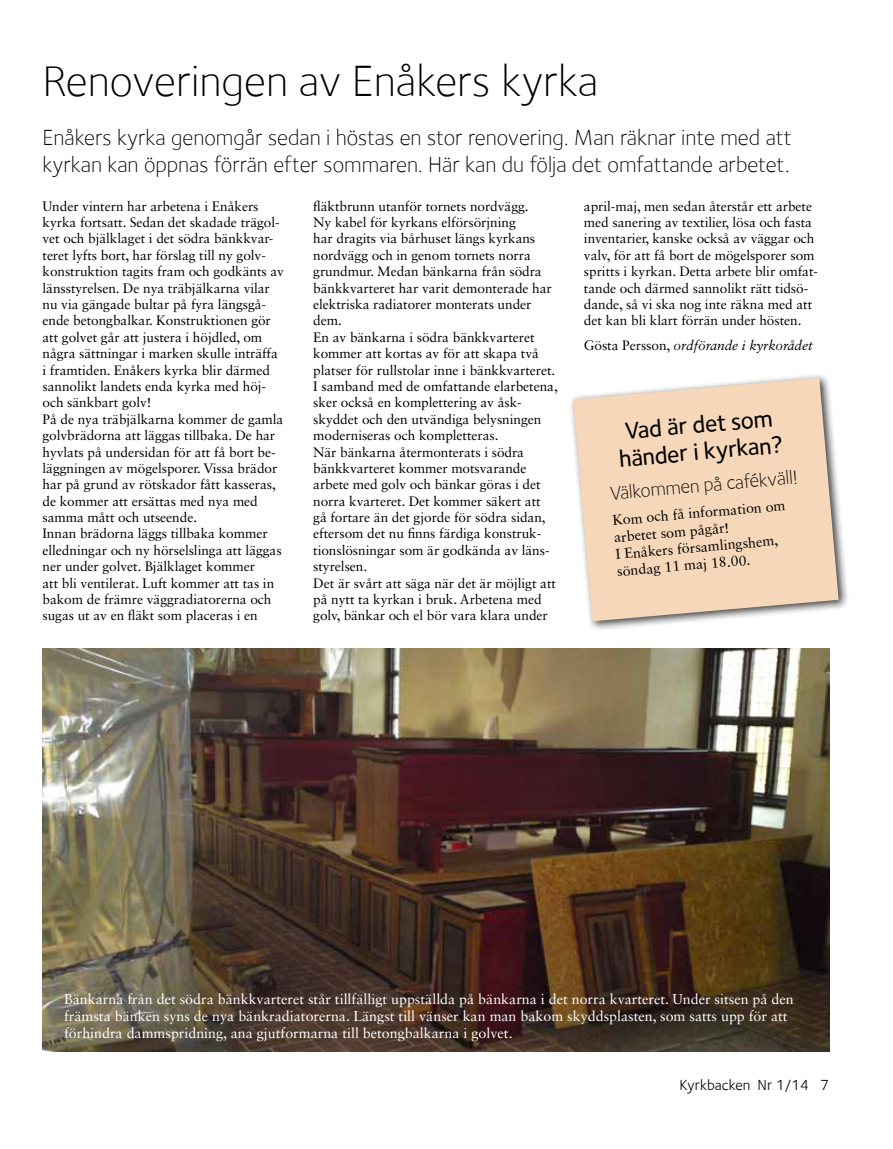
<style>
.page{position:relative;width:893px;height:1149px;background:#fff}
.page>*{position:absolute;margin:0;border:0;box-sizing:border-box;transform-origin:0 0}
.t1{font:45px "Foundry Sterling Light OSF";color:#000}
.t2{font:24px/27px "Foundry Sterling Medium OSF";color:#000;text-align:center}
.t3{font:22.5px/27px "Foundry Sterling Light OSF";color:#000}
.t4{font:19.5px "Foundry Sterling Light OSF";color:#000}
.t5{font:15px "Foundry Sterling";color:#000}
.t6{font:14.25px/17.1px "Sabon LT Std";color:#fff}
.t7{font:14.25px/17.1px "Sabon LT Std";color:#000}
.t8{font:13.65px/16.4px "Sabon LT Std";letter-spacing:-.005em;color:#000}
.t9{font:italic 13.65px "Sabon LT Std";letter-spacing:-.005em;color:#000}
.s1{font-style:normal}
</style>
<div class="page">
<img style="left:43px;top:648px;width:786px;height:402px">
<div style="left:568px;top:373px;width:281px;height:259px;background:#000;opacity:.75"></div>
<svg style="left:573px;top:378px;width:266px;height:243px;background:#f2d7be"></svg>
<h1 class="t1" style="left:43px;top:55px;width:557px">Renoveringen av Enåkers kyrka</h1>
<h3 class="t3" style="left:43px;top:123px;width:751px">Enåkers kyrka genomgår sedan i höstas en stor renovering. Man räknar inte med att kyrkan kan öppnas förrän efter sommaren. Här kan du följa det omfattande arbetet.</h3>
<p class="t8" style="left:43px;top:197px;width:243px">Under vintern har arbetena i Enåkers kyrka fortsatt. Sedan det skadade trägol&shy;vet och bjälklaget i det södra bänkkvar&shy;teret lyfts bort, har förslag till ny golv&shy;konstruktion tagits fram och godkänts av länsstyrelsen. De nya träbjälkarna vilar nu via gängade bultar på fyra längsgå&shy;ende betongbalkar. Konstruktionen gör att golvet går att justera i höjdled, om några sättningar i marken skulle inträffa i framtiden. Enåkers kyrka blir därmed sannolikt landets enda kyrka med höj&shy;och sänkbart golv!<br>På de nya träbjälkarna kommer de gamla golvbrädorna att läggas tillbaka. De har hyvlats på undersidan för att få bort be&shy;läggningen av mögelsporer. Vissa brädor har på grund av rötskador fått kasseras, de kommer att ersättas med nya med samma mått och utseende.<br>Innan brädorna läggs tillbaka kommer elledningar och ny hörselslinga att läggas ner under golvet. Bjälklaget kommer<br>att bli ventilerat. Luft kommer att tas in bakom de främre väggradiatorerna och sugas ut av en fläkt som placeras i en</p>
<p class="t8" style="left:313px;top:197px;width:246px">fläktbrunn utanför tornets nordvägg.<br>Ny kabel för kyrkans elförsörjning<br>har dragits via bårhuset längs kyrkans nordvägg och in genom tornets norra grundmur. Medan bänkarna från södra bänkkvarteret har varit demonterade har elektriska radiatorer monterats under dem.<br>En av bänkarna i södra bänkkvarteret kommer att kortas av för att skapa två platser för rullstolar inne i bänkkvarteret.<br>I samband med de omfattande elarbetena, sker också en komplettering av åsk&shy;skyddet och den utvändiga belysningen moderniseras och kompletteras.<br>När bänkarna återmonterats i södra bänkkvarteret kommer motsvarande arbete med golv och bänkar göras i det norra kvarteret. Det kommer säkert att<br>gå fortare än det gjorde för södra sidan, eftersom det nu finns färdiga konstruk&shy;tionslösningar som är godkända av läns&shy;styrelsen.<br>Det är svårt att säga när det är möjligt att på nytt ta kyrkan i bruk. Arbetena med golv, bänkar och el bör vara klara under</p>
<p class="t8" style="left:584px;top:197px;width:236px">april-maj, men sedan återstår ett arbete med sanering av textilier, lösa och fasta inventarier, kanske också av väggar och valv, för att få bort de mögelsporer som spritts i kyrkan. Detta arbete blir omfat&shy;tande och därmed sannolikt rätt tidsö&shy;dande, så vi ska nog inte räkna med att det kan bli klart förrän under hösten.</p>
<p class="t9" style="left:584px;top:337px;width:230px"><span class="s1">Gösta Persson,</span> ordförande i kyrkorådet</p>
<h2 class="t2" style="left:616px;top:418px;width:166px;rotate:-5deg">Vad är det som händer i kyrkan?</h2>
<h3 class="t4" style="left:609px;top:482px;width:190px;rotate:-5deg">Välkommen på cafékväll!</h3>
<p class="t7" style="left:612px;top:511px;width:175px;rotate:-5deg">Kom och få information om arbetet som pågår!<br>I Enåkers församlingshem, söndag 11 maj 18.00.</p>
<p class="t6" style="left:64px;top:989px;width:731px">Bänkarna från det södra bänkkvarteret står tillfälligt uppställda på bänkarna i det norra kvarteret. Under sitsen på den främsta bänken syns de nya bänkradiatorerna. Längst till vänser kan man bakom skyddsplasten, som satts upp för att förhindra dammspridning, ana gjutformarna till betongbalkarna i golvet.</p>
<p class="t5" style="left:680px;top:1076px;width:151px">Kyrkbacken Nr 1/14 7</p>
</div>
